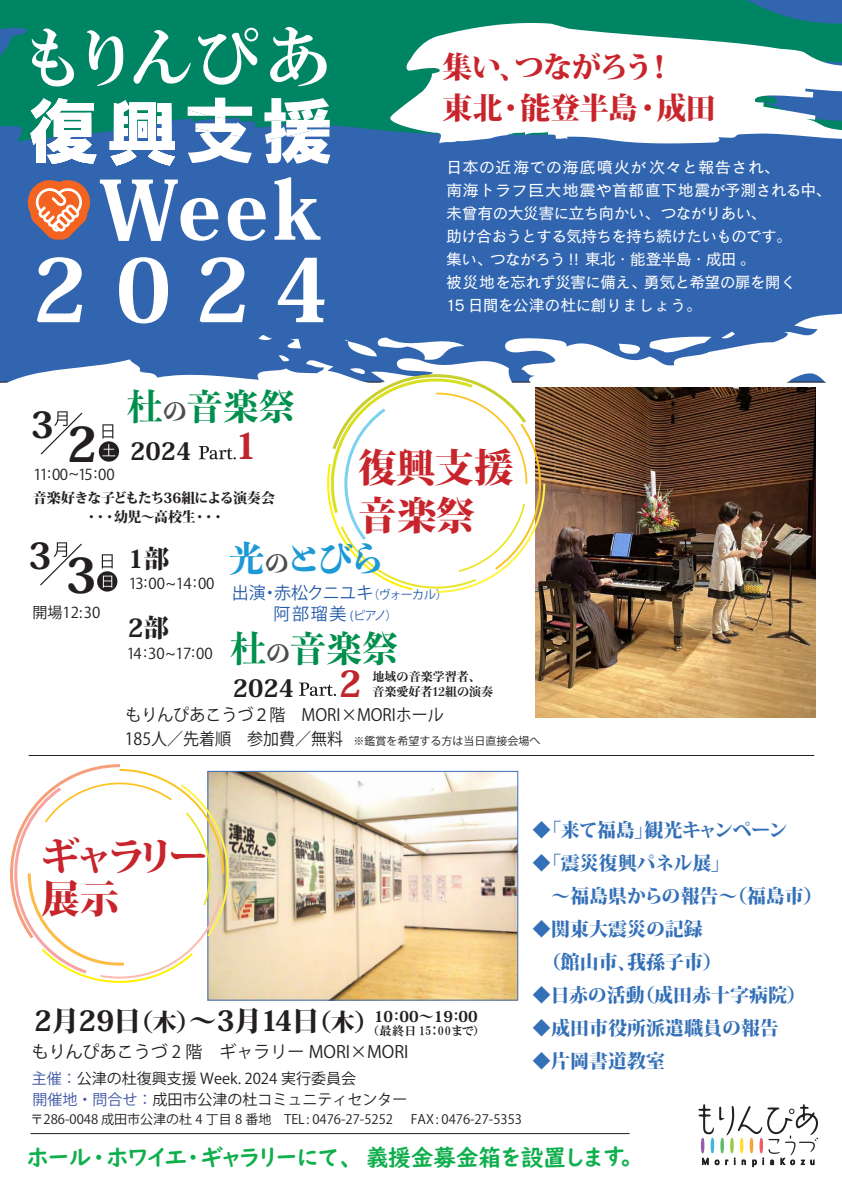
<style>
.page{position:relative;width:842px;height:1191px;background:#fff}
.page>*{position:absolute;margin:0;border:0;box-sizing:border-box;transform-origin:0 0}
.t1{font:800 87px "Koz Min Pro";color:#fff}
.t2{font:800 80px "Koz Min Pro";color:#fff}
.t3{font:65px "HGS Mincho E";letter-spacing:-.075em;color:#fff}
.t4{font:800 48px "Koz Min Pro";color:#231f20}
.t5{font:800 39px/48px "Koz Min Pro";letter-spacing:-.02em;color:#c8242b}
.t6{font:36px "Toppan Bunkyu Midashi Min Std N EB";color:#008f4d}
.t7{font:36px "Toppan Bunkyu Midashi Min Std N EB";color:#1d99d6}
.t8{font:800 36px "Koz Min Pro";color:#231f20}
.t9{font:800 36px "Koz Min Pro";color:#c0262d}
.t10{font:800 30px/41px "Koz Min Pro";letter-spacing:-.04em;color:#c8242b}
.t11{font:800 28px "Koz Min Pro";letter-spacing:-.03em;color:#231f20}
.t12{font:800 25px "Koz Min Pro";color:#231f20}
.t13{font:800 24px "Koz Min Pro";color:#231f20}
.t14{font:23px "UD Digi Kyokasho NK B";letter-spacing:-.02em;color:#0eaf4c}
.t15{font:800 19px/33px "Koz Min Pro";color:#3470b7}
.t16{font:800 19px "Koz Min Pro";letter-spacing:-.045em;color:#3470b7}
.t17{font:17px/21px "Koz Go Pro";color:#275caa}
.t18{font:17px "Koz Go Pr 6 N";color:#231f20}
.t19{font:16.8px/23.6px "Koz Go Pr 6 N";color:#231f20;scale:.95 1}
.t20{font:16px/23px "Cezanne Pro N M";letter-spacing:-.06em;color:#fff}
.t21{font:16px "Cezanne Pro N M";letter-spacing:-.01em;color:#fff}
.t22{font:15px "Koz Go Pr 6 N";color:#231f20}
.t23{font:15px "Koz Go Pro";letter-spacing:-.085em;color:#231f20}
.t24{font:800 14px/18.9px "Koz Min Pro";letter-spacing:-.04em;color:#231f20;text-align:center}
.t25{font:13px "Koz Go Pr 6 N";color:#231f20}
.t26{font:12px/14.4px "Toppan Bunkyu Midashi Min Std N EB";color:#231f20}
.t27{font:12px "HGP Mincho E";letter-spacing:.025em;color:#231f20}
.t28{font:11px "Koz Go Pr 6 N";color:#231f20}
.t29{font:9px "Segoe UI Emoji";color:#231f20;scale:.9 1}
.s1{font-size:24px;color:#4b4c4d}
.s2{font-size:36px;color:#c0262d}
.s3{font-size:12px}
.s4{font-size:24px}
.s5{color:#4056a5}
</style>
<div class="page">
<hr style="left:29px;top:755px;width:785px;height:1px;background:#231f20">
<hr style="left:31px;top:1133px;width:599px;height:1px;background:#231f20">
<div style="left:0;top:142px;width:842px;height:169px;background:#3165b0"></div>
<div style="left:0;top:0;width:842px;height:142px;background:#008564"></div>
<svg style="left:389px;top:23px;width:453px;height:121px"></svg>
<svg style="left:110px;top:100px;width:65px;height:66px"></svg>
<svg style="left:17px;top:98px;width:86px;height:164px"></svg>
<svg style="left:188px;top:98px;width:64px;height:65px"></svg>
<svg style="left:264px;top:98px;width:66px;height:66px"></svg>
<img style="left:536px;top:598px;width:279px;height:119px">
<svg style="left:299px;top:682px;width:37px;height:14px"></svg>
<svg style="left:0;top:311px;width:842px;height:287px"></svg>
<img style="left:209px;top:773px;width:307px;height:225px">
<div style="left:207px;top:771px;width:311px;height:229px;border:1px solid #3b6eb7"></div>
<svg style="left:10px;top:764px;width:232px;height:227px"></svg>
<svg style="left:698px;top:1104px;width:120px;height:62px"></svg>
<h3 class="t3" style="left:19px;top:24px;width:313px">もりんぴあ</h3>
<h2 class="t2" style="left:99px;top:151px;width:223px">Week</h2>
<h1 class="t1" style="left:32px;top:225px;width:299px">2024</h1>
<h3 class="t10" style="left:442px;top:45px;width:275px">集い、つながろう！<br>東北・能登半島・成田</h3>
<p class="t20" style="left:446px;top:155px;width:387px">日本の近海での海底噴火が次々と報告され、<br>南海トラフ巨大地震や首都直下地震が予測される中、未曾有の大災害に立ち向かい、つながりあい、<br>助け合おうとする気持ちを持ち続けたいものです。<br>集い、つながろう‼ 東北・能登半島・成田。<br>被災地を忘れず災害に備え、勇気と希望の扉を開く</p>
<p class="t21" style="left:446px;top:295px;width:257px">15 日間を公津の杜に創りましょう。</p>
<h3 class="t6" style="left:127px;top:379px;width:170px">杜<span class="s1">の</span>音楽祭</h3>
<h3 class="t8" style="left:31px;top:398px;width:25px">3</h3>
<h3 class="t4" style="left:67px;top:409px;width:32px">2</h3>
<h3 class="t13" style="left:130px;top:433px;width:129px">2024 <span class="s2">1</span></h3>
<h3 class="t5" style="left:358px;top:441px;width:157px">復興支援音楽祭</h3>
<h3 class="t7" style="left:229px;top:531px;width:158px">光<span class="s1">の</span>とびら</h3>
<p class="t23" style="left:34px;top:465px;width:83px">11:00~15:00</p>
<p class="t24" style="left:33px;top:487px;width:244px">音楽好きな子どもたち36組による演奏会・・・幼児～高校生・・・</p>
<h3 class="t8" style="left:29px;top:529px;width:25px">3</h3>
<h3 class="t12" style="left:128px;top:540px;width:42px">1部</h3>
<h3 class="t4" style="left:66px;top:539px;width:32px">3</h3>
<p class="t22" style="left:129px;top:575px;width:87px">13:00~14:00</p>
<p class="t17" style="left:232px;top:583px;width:217px">出演・赤松クニユキ<span class="s3">（ヴォーカル）</span>　　　阿部瑠美 <span class="s3">(ピアノ）</span></p>
<p class="t22" style="left:32px;top:603px;width:69px">開場12:30</p>
<h3 class="t12" style="left:128px;top:609px;width:42px">2部</h3>
<h3 class="t6" style="left:230px;top:620px;width:170px">杜<span class="s1">の</span>音楽祭</h3>
<h3 class="t9" style="left:339px;top:656px;width:25px">2</h3>
<p class="t22" style="left:127px;top:644px;width:87px">14:30~17:00</p>
<p class="t26" style="left:373px;top:669px;width:122px">地域の音楽学習者、音楽愛好者12組の演奏</p>
<h3 class="t13" style="left:233px;top:670px;width:63px">2024</h3>
<p class="t19" style="left:125px;top:703px;width:337px">もりんぴあこうづ２階　MORI ×MORIホール<br>185人／先着順　参加費／無料　</p>
<p class="t28" style="left:353px;top:734px;width:189px">※鑑賞を希望する方は当日直接会場へ</p>
<h3 class="t5" style="left:41px;top:833px;width:169px;line-height:42px">ギャラリー展示</h3>
<h3 class="t11" style="left:34px;top:1000px;width:445px">2月29日<span class="s4">（木）</span>～3月14日<span class="s4">（木）</span><sup>10:00～19:00</sup></h3>
<p class="t27" style="left:373px;top:1024px;width:108px">（最終日 15:00まで）</p>
<p class="t18" style="left:32px;top:1041px;width:378px">もりんぴあこうづ 2 階　ギャラリー MORI×MORI</p>
<p class="t22" style="left:32px;top:1069px;width:326px"><span class="s5">主催：</span>公津の杜復興支援 Week. 2024 実行委員会</p>
<p class="t25" style="left:31px;top:1112px;width:364px">〒286-0048 成田市公津の杜 4 丁目 8 番地　TEL : 0476-27-5252</p>
<p class="t25" style="left:411px;top:1112px;width:113px">FAX : 0476-27-5353</p>
<p class="t22" style="left:32px;top:1091px;width:376px"><span class="s5">開催地・問合せ：</span>成田市公津の杜コミュニティセンター</p>
<p class="t16" style="left:532px;top:816px;width:257px">◆「来て福島」観光キャンペーン</p>
<p class="t15" style="left:532px;top:846px;width:292px">◆「震災復興パネル展」<br>　～福島県からの報告～（福島市）</p>
<p class="t15" style="left:532px;top:912px;width:191px">◆関東大震災の記録　（館山市、我孫子市）</p>
<p class="t15" style="left:532px;top:978px;width:275px">◆日赤の活動（成田赤十字病院）</p>
<p class="t15" style="left:532px;top:1011px;width:248px">◆成田市役所派遣職員の報告</p>
<p class="t15" style="left:532px;top:1044px;width:134px">◆片岡書道教室</p>
<h3 class="t14" style="left:27px;top:1143px;width:608px">ホール・ホワイエ・ギャラリーにて、義援金募金箱を設置します。</h3>
<p class="t29" style="left:741px;top:1155px;width:7px">■</p>
</div>
